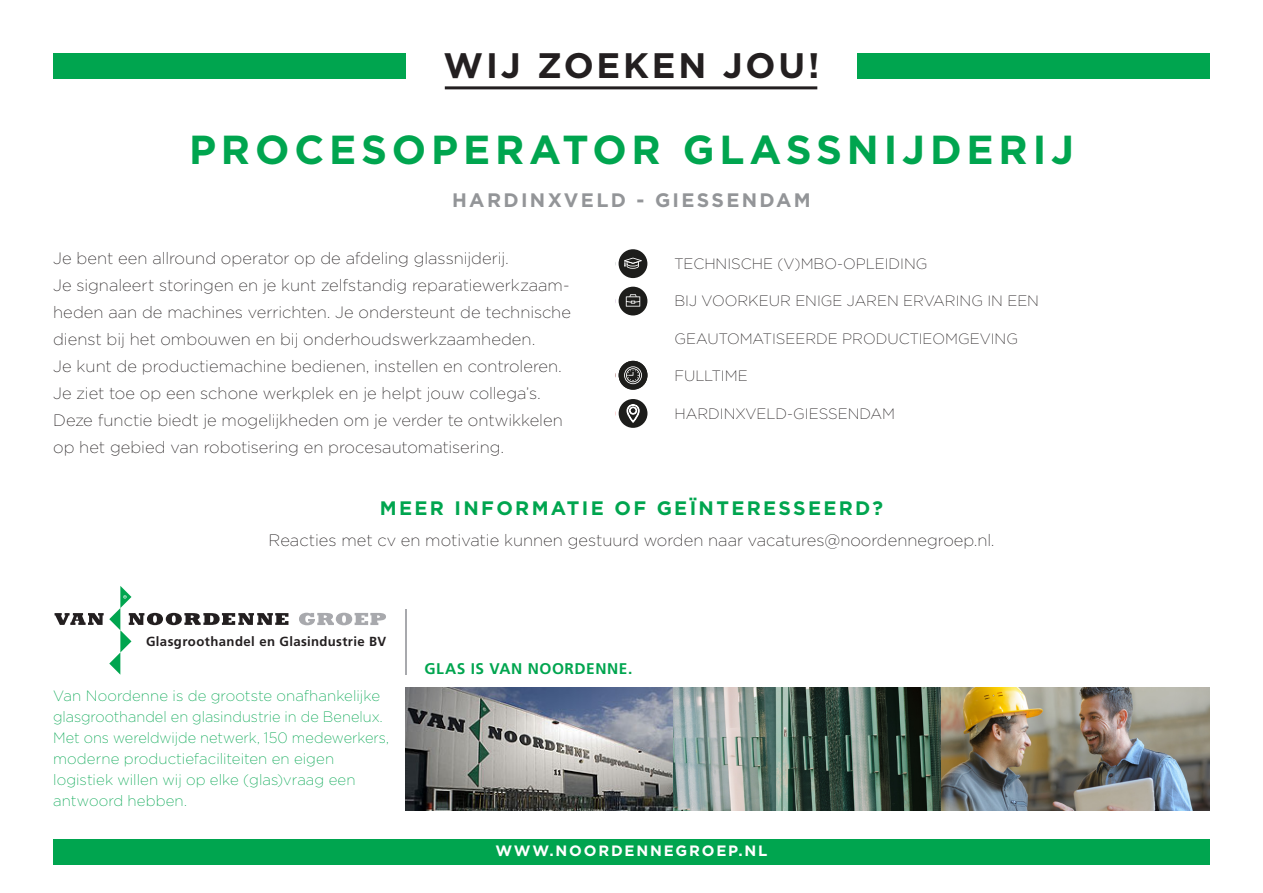
<style>
.page{position:relative;width:1263px;height:893px;background:#fff}
.page>*{position:absolute;margin:0;border:0;box-sizing:border-box;transform-origin:0 0}
.t1{font:700 40.5px "Gotham";letter-spacing:.12em;color:#00a54f}
.t2{font:700 35.4px "Gotham";letter-spacing:.08em;color:#231f20}
.t3{font:700 19.5px "Gotham";letter-spacing:.12em;color:#00a54f}
.t4{font:700 19.5px "Gotham";letter-spacing:.12em;color:#939598}
.t5{font:200 16.5px/27px "Gotham";color:#231f20}
.t6{font:700 15.45px "Frutiger";letter-spacing:.035em;color:#00a54f}
.t7{font:200 15px/21px "Gotham";letter-spacing:.005em;color:#00a54f}
.t8{font:200 15px "Gotham";color:#231f20}
.t9{font:700 15px "Gotham";letter-spacing:.12em;color:#fff}
.t10{font:700 13.2px "Frutiger";letter-spacing:.03em;color:#231f20}
</style>
<div class="page">
<div style="left:53px;top:839px;width:1157px;height:25px;background:#00a54f"></div>
<svg style="left:55px;top:586px;width:233px;height:89px"></svg>
<svg style="left:299px;top:613px;width:87px;height:12px"></svg>
<hr style="left:405px;top:609px;width:1px;height:66px;background:#a8a9ad">
<img style="left:405px;top:688px;width:268px;height:123px">
<svg style="left:673px;top:688px;width:268px;height:123px;background:#60746b"></svg>
<img style="left:941px;top:688px;width:268px;height:123px">
<hr style="left:445px;top:86px;width:372px;height:3px;background:#231f20">
<div style="left:53px;top:53px;width:353px;height:26px;background:#00a54f"></div>
<div style="left:857px;top:53px;width:353px;height:26px;background:#00a54f"></div>
<div style="left:618px;top:249px;width:29px;height:29px;background:#1d1d1b;border-radius:50%"></div>
<svg style="left:624px;top:258px;width:18px;height:11px"></svg>
<div style="left:619px;top:361px;width:28px;height:29px;background:#1d1d1b;border-radius:50%"></div>
<svg style="left:624px;top:366px;width:18px;height:18px"></svg>
<div style="left:619px;top:399px;width:28px;height:29px;background:#1d1d1b;border-radius:50%"></div>
<svg style="left:627px;top:404px;width:12px;height:18px"></svg>
<div style="left:619px;top:287px;width:28px;height:28px;background:#1d1d1b;border-radius:50%"></div>
<svg style="left:626px;top:294px;width:14px;height:13px"></svg>
<p class="t2" style="left:443px;top:45px;width:377px">WIJ ZOEKEN JOU!</p>
<p class="t1" style="left:189px;top:126px;width:886px">PROCESOPERATOR GLASSNIJDERIJ</p>
<p class="t4" style="left:452px;top:189px;width:360px">HARDINXVELD - GIESSENDAM</p>
<p class="t5" style="left:53px;top:244px;width:519px">Je bent een allround operator op de afdeling glassnijderij.<br>Je signaleert storingen en je kunt zelfstandig reparatiewerkzaam&shy;heden aan de machines verrichten. Je ondersteunt de technische dienst bij het ombouwen en bij onderhoudswerkzaamheden.<br>Je kunt de productiemachine bedienen, instellen en controleren.<br>Je ziet toe op een schone werkplek en je helpt jouw collega’s.<br>Deze functie biedt je mogelijkheden om je verder te ontwikkelen op het gebied van robotisering en procesautomatisering.</p>
<p class="t8" style="left:674px;top:255px;width:255px">TECHNISCHE (V)MBO-OPLEIDING</p>
<p class="t8" style="left:674px;top:293px;width:366px">BIJ VOORKEUR ENIGE JAREN ERVARING IN EEN</p>
<p class="t8" style="left:674px;top:330px;width:345px">GEAUTOMATISEERDE PRODUCTIEOMGEVING</p>
<p class="t8" style="left:674px;top:368px;width:75px">FULLTIME</p>
<p class="t8" style="left:674px;top:405px;width:222px">HARDINXVELD-GIESSENDAM</p>
<p class="t3" style="left:380px;top:496px;width:505px">MEER INFORMATIE OF GEÏNTERESSEERD?</p>
<p class="t5" style="left:269px;top:527px;width:727px">Reacties met cv en motivatie kunnen gestuurd worden naar vacatures@noordennegroep.nl.</p>
<p class="t10" style="left:146px;top:633px;width:242px">Glasgroothandel en Glasindustrie BV</p>
<p class="t7" style="left:53px;top:685px;width:337px">Van Noordenne is de grootste onafhankelijke glasgroothandel en glasindustrie in de Benelux.<br>Met ons wereldwijde netwerk, 150 medewerkers, moderne productiefaciliteiten en eigen logistiek willen wij op elke (glas)vraag een antwoord hebben.</p>
<p class="t6" style="left:424px;top:660px;width:209px">GLAS IS VAN NOORDENNE.</p>
<p class="t9" style="left:495px;top:842px;width:274px">WWW.NOORDENNEGROEP.NL</p>
</div>
